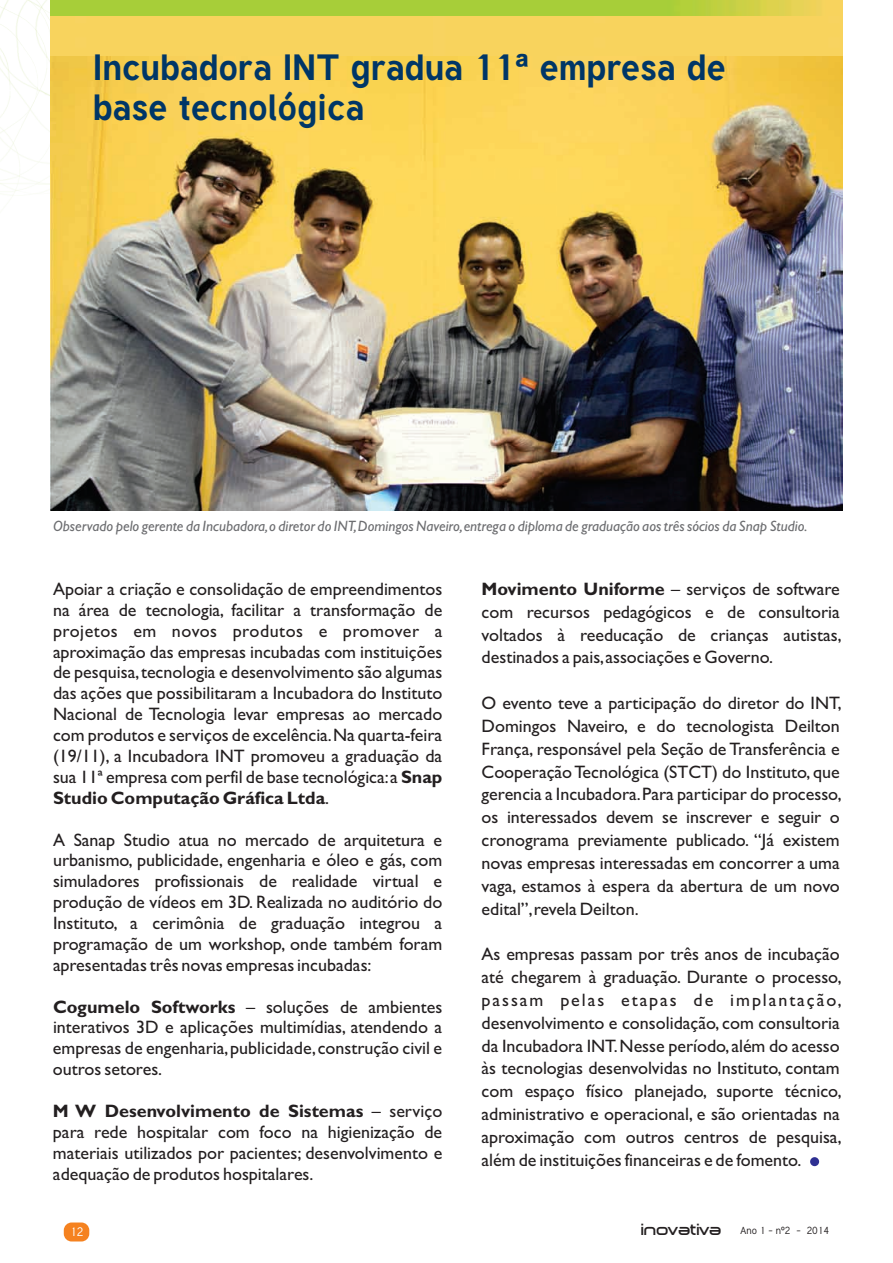
<style>
.page{position:relative;width:893px;height:1263px;background:#fff}
.page>*{position:absolute;margin:0;border:0;box-sizing:border-box;transform-origin:0 0}
.t1{font:700 36px/39.9px "Tuffy";color:#003667}
.t2{font:18px/20.9px "Gill Sans";color:#231f20;text-align:justify}
.t3{font:italic 15px "Gill Sans";color:#6c6d70}
.t4{font:12px "Tuffy";color:#fff}
.t5{font:10.05px "Tuffy";color:#231f20}
.s1{font-family:"Arial"}
.s2{font-weight:700}
.s3{font-family:"Dekers Bold";font-size:15.75px}
</style>
<div class="page">
<img style="left:48px;top:0;width:3px;height:182px">
<img style="left:0;top:0;width:48px;height:163px">
<img style="left:0;top:19px;width:38px;height:144px">
<img style="left:0;top:32px;width:11px;height:40px">
<img style="left:0;top:72px;width:20px;height:124px">
<div style="left:51px;top:16px;width:791px;height:41px;background:#f8d35d"></div>
<img style="left:51px;top:57px;width:791px;height:453px">
<img style="left:51px;top:0;width:791px;height:16px">
<div style="left:810px;top:1157px;width:9px;height:9px;background:#2e3092;border-radius:50%"></div>
<div style="left:64px;top:1222px;width:25px;height:19px;background:#f58220;border-radius:8px"></div>
<h1 class="t1" style="left:93px;top:50px;width:634px">Incubadora INT gradua 11<span class="s1">ª</span> empresa de base tecnológica</h1>
<p class="t3" style="left:53px;top:521px;width:756px">Observado pelo gerente da Incubadora, o diretor do INT, Domingos Naveiro, entrega o diploma de graduação aos três sócios da Snap Studio.</p>
<p class="t2" style="left:53px;top:580px;width:391px">Apoiar a criação e consolidação de empreendimentos na área de tecnologia, facilitar a transformação de projetos em novos produtos e promover a aproximação das empresas incubadas com instituições de pesquisa, tecnologia e desenvolvimento são algumas das ações que possibilitaram a Incubadora do Instituto Nacional de Tecnologia levar empresas ao mercado com produtos e serviços de excelência. Na quarta-feira (19/11), a Incubadora INT promoveu a graduação da sua 11ª empresa com perfil de base tecnológica: a <span class="s2">Snap Studio Computação Gráfica Ltda</span>.</p>
<p class="t2" style="left:53px;top:831px;width:391px">A Sanap Studio atua no mercado de arquitetura e urbanismo, publicidade, engenharia e óleo e gás, com simuladores profissionais de realidade virtual e produção de vídeos em 3D. Realizada no auditório do Instituto, a cerimônia de graduação integrou a programação de um workshop, onde também foram apresentadas três novas empresas incubadas:</p>
<p class="t2" style="left:53px;top:998px;width:391px"><span class="s2">Cogumelo Softworks</span> – soluções de ambientes interativos 3D e aplicações multimídias, atendendo a empresas de engenharia, publicidade, construção civil e outros setores.</p>
<p class="t2" style="left:53px;top:1102px;width:391px"><span class="s2">M W Desenvolvimento de Sistemas</span> – serviço para rede hospitalar com foco na higienização de materiais utilizados por pacientes; desenvolvimento e adequação de produtos hospitalares.</p>
<p class="t2" style="left:482px;top:579px;width:361px;line-height:22.8px"><span class="s2">Movimento Uniforme</span> – serviços de software com recursos pedagógicos e de consultoria voltados à reeducação de crianças autistas, destinados a pais, associações e Governo.</p>
<p class="t2" style="left:482px;top:693px;width:362px;line-height:22.8px">O evento teve a participação do diretor do INT, Domingos Naveiro, e do tecnologista Deilton França, responsável pela Seção de Transferência e Cooperação Tecnológica (STCT) do Instituto, que gerencia a Incubadora. Para participar do processo, os interessados devem se inscrever e seguir o cronograma previamente publicado. “Já existem novas empresas interessadas em concorrer a uma vaga, estamos à espera da abertura de um novo edital”, revela Deilton.</p>
<p class="t2" style="left:482px;top:945px;width:362px;line-height:22.8px">As empresas passam por três anos de incubação até chegarem à graduação. Durante o processo, passam pelas etapas de implantação, desenvolvimento e consolidação, com consultoria da Incubadora INT. Nesse período, além do acesso às tecnologias desenvolvidas no Instituto, contam com espaço físico planejado, suporte técnico, administrativo e operacional, e são orientadas na aproximação com outros centros de pesquisa, além de instituições financeiras e de fomento.</p>
<p class="t4" style="left:70px;top:1227px;width:15px">12</p>
<p class="t5" style="left:641px;top:1226px;width:189px"><span class="s3">inovativa</span> Ano 1 - n<span class="s1">º</span>2 - 2014</p>
</div>
